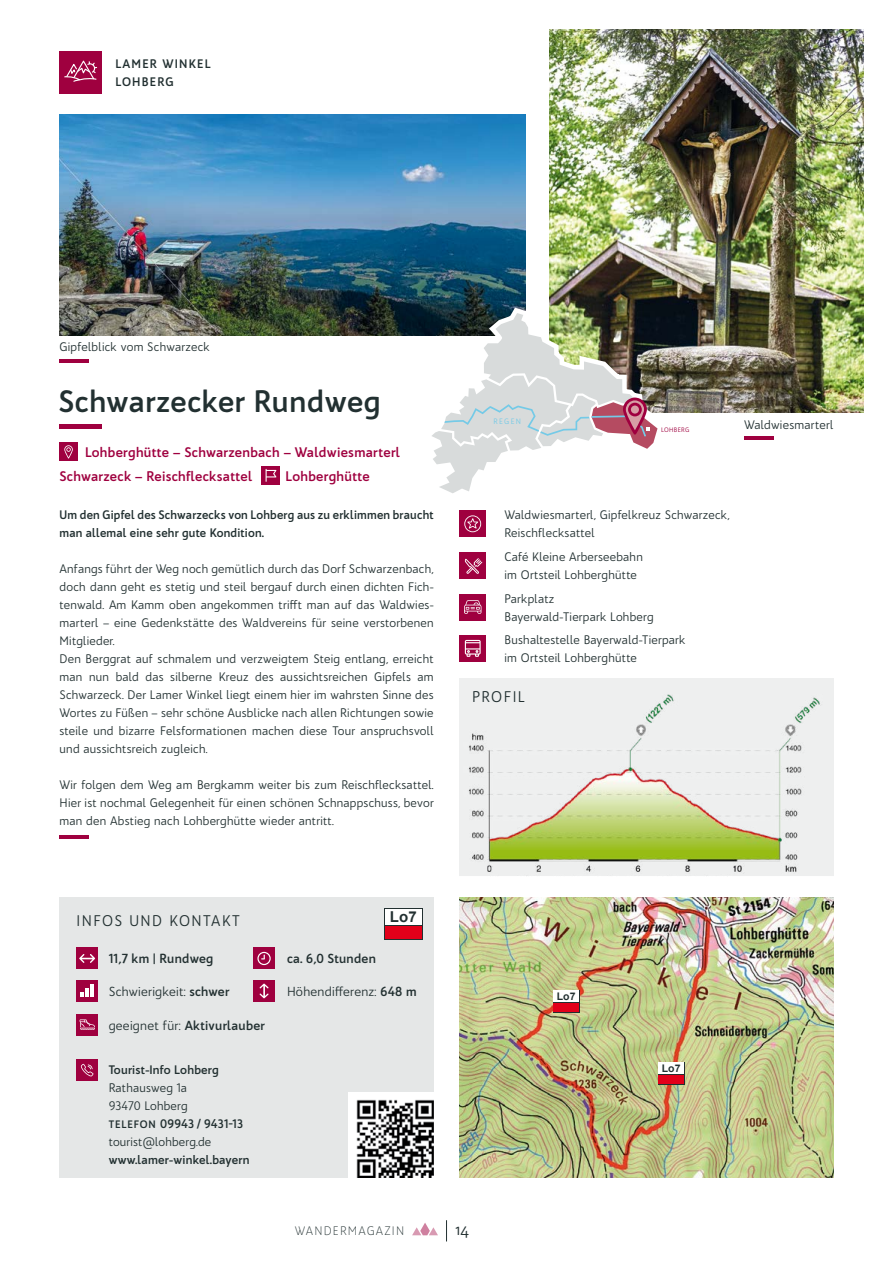
<style>
.page{position:relative;width:893px;height:1263px;background:#fff}
.page>*{position:absolute;margin:0;border:0;box-sizing:border-box;transform-origin:0 0}
.t1{font:700 30px "Bw Quinta Pro";letter-spacing:.02em;color:#223031}
.t2{font:16.5px "Bw Quinta Pro";color:#223031}
.t3{font:15px "Bw Quinta Pro";letter-spacing:.1em;color:#223031}
.t4{font:700 15px "Arial";color:#223031}
.t5{font:700 13.5px/24px "Bw Quinta Pro";letter-spacing:.02em;color:#9f003f}
.t6{font:700 12.75px "Bw Quinta Pro";letter-spacing:.02em;color:#223031}
.t7{font:12.75px "Bw Quinta Pro";letter-spacing:.02em;color:#223031}
.t8{font:12px/18px "Bw Quinta Pro";letter-spacing:.02em;color:#223031}
.t9{font:700 12px/18px "Bw Quinta Pro";letter-spacing:.015em;color:#223031}
.t10{font:700 12px/18px "Bw Quinta Pro";letter-spacing:.1em;color:#223031}
.t11{font:300 12px "Bw Quinta Pro";letter-spacing:.1em;color:#223031}
.t12{font:700 10.5px "Arial";letter-spacing:.02em;color:#223031}
.t13{font:7.5px "Bw Quinta Pro";letter-spacing:.18em;color:#74cae7}
.t14{font:6.3px "Bw Quinta Pro";letter-spacing:.05em;color:#9f003f}
.s1{font-weight:700}
.s2{font-weight:400}
.s3{font-weight:700;font-size:10.5px}
</style>
<div class="page">
<img style="left:550px;top:30px;width:313px;height:382px">
<img style="left:60px;top:114px;width:465px;height:222px">
<svg style="left:446px;top:1220px;width:1px;height:21px"></svg>
<svg style="left:412px;top:1223px;width:26px;height:12px"></svg>
<img style="left:459px;top:897px;width:374px;height:281px">
<div style="left:459px;top:510px;width:27px;height:27px;background:#9f003f"></div>
<svg style="left:464px;top:515px;width:17px;height:17px"></svg>
<div style="left:459px;top:552px;width:27px;height:27px;background:#9f003f"></div>
<svg style="left:464px;top:558px;width:18px;height:16px"></svg>
<img style="left:431px;top:302px;width:237px;height:191px">
<hr style="left:60px;top:836px;width:29px;height:3px;background:#9f003f">
<div style="left:459px;top:594px;width:27px;height:27px;background:#9f003f"></div>
<svg style="left:464px;top:600px;width:17px;height:14px"></svg>
<div style="left:459px;top:635px;width:27px;height:27px;background:#9f003f"></div>
<svg style="left:465px;top:640px;width:16px;height:17px"></svg>
<img style="left:459px;top:678px;width:374px;height:198px">
<svg style="left:553px;top:990px;width:27px;height:22px"></svg>
<div style="left:554px;top:991px;width:25px;height:11px;background:#fff"></div>
<div style="left:554px;top:1002px;width:25px;height:9px;background:#e2001a"></div>
<div style="left:658px;top:1062px;width:27px;height:22px;background:#223031"></div>
<div style="left:659px;top:1063px;width:25px;height:11px;background:#fff"></div>
<div style="left:659px;top:1075px;width:25px;height:8px;background:#e2001a"></div>
<div style="left:262px;top:466px;width:18px;height:18px;background:#9f003f"></div>
<svg style="left:266px;top:469px;width:10px;height:13px"></svg>
<div style="left:60px;top:443px;width:18px;height:18px;background:#9f003f"></div>
<svg style="left:64px;top:445px;width:9px;height:13px"></svg>
<div style="left:60px;top:51px;width:42px;height:43px;background:#9f003f"></div>
<svg style="left:64px;top:60px;width:34px;height:22px"></svg>
<div style="left:60px;top:897px;width:374px;height:281px;background:#e5e7e7"></div>
<div style="left:384px;top:908px;width:38px;height:32px;background:#223031"></div>
<div style="left:385px;top:909px;width:36px;height:16px;background:#fff"></div>
<div style="left:385px;top:926px;width:36px;height:13px;background:#e2001a"></div>
<div style="left:77px;top:948px;width:21px;height:21px;background:#9f003f"></div>
<svg style="left:79px;top:954px;width:16px;height:9px"></svg>
<div style="left:253px;top:980px;width:22px;height:21px;background:#9f003f"></div>
<div style="left:253px;top:948px;width:22px;height:21px;background:#9f003f"></div>
<div style="left:257px;top:952px;width:14px;height:13px;border:1px solid #fff;border-radius:50%"></div>
<div style="left:77px;top:980px;width:21px;height:21px;background:#9f003f"></div>
<svg style="left:81px;top:984px;width:13px;height:13px"></svg>
<div style="left:77px;top:1014px;width:21px;height:21px;background:#9f003f"></div>
<div style="left:77px;top:1059px;width:21px;height:22px;background:#9f003f"></div>
<svg style="left:81px;top:1064px;width:12px;height:12px"></svg>
<svg style="left:79px;top:1019px;width:16px;height:11px"></svg>
<svg style="left:260px;top:983px;width:9px;height:15px"></svg>
<div style="left:349px;top:1093px;width:85px;height:85px;background:#fff"></div>
<img style="left:356px;top:1099px;width:78px;height:79px">
<hr style="left:60px;top:359px;width:29px;height:3px;background:#9f003f">
<hr style="left:744px;top:436px;width:30px;height:4px;background:#9f003f">
<hr style="left:60px;top:424px;width:42px;height:4px;background:#9f003f">
<p class="t10" style="left:115px;top:55px;width:97px">LAMER WINKEL<br>LOHBERG</p>
<p class="t8" style="left:60px;top:338px;width:152px">Gipfelblick vom Schwarzeck</p>
<h1 class="t1" style="left:58px;top:383px;width:324px">Schwarzecker Rundweg</h1>
<p class="t5" style="left:60px;top:440px;width:342px;text-indent:26px">Lohberghütte – Schwarzenbach – Waldwiesmarterl<br>Schwarzeck – Reischflecksattel</p>
<p class="t5" style="left:285px;top:464px;width:86px">Lohberghütte</p>
<p class="t9" style="left:60px;top:506px;width:376px">Um den Gipfel des Schwarzecks von Lohberg aus zu erklimmen braucht man allemal eine sehr gute Kondition.</p>
<p class="t8" style="left:60px;top:560px;width:376px">Anfangs führt der Weg noch gemütlich durch das Dorf Schwarzenbach, doch dann geht es stetig und steil bergauf durch einen dichten Fich&shy;tenwald. Am Kamm oben angekommen trifft man auf das Waldwies&shy;marterl – eine Gedenkstätte des Waldvereins für seine verstorbenen Mitglieder.<br>Den Berggrat auf schmalem und verzweigtem Steig entlang, erreicht man nun bald das silberne Kreuz des aussichtsreichen Gipfels am Schwarzeck. Der Lamer Winkel liegt einem hier im wahrsten Sinne des Wortes zu Füßen – sehr schöne Ausblicke nach allen Richtungen sowie steile und bizarre Felsformationen machen diese Tour anspruchsvoll und aussichtsreich zugleich.</p>
<p class="t8" style="left:60px;top:776px;width:376px;text-align:justify">Wir folgen dem Weg am Bergkamm weiter bis zum Reischflecksattel.<br>Hier ist nochmal Gelegenheit für einen schönen Schnappschuss, bevor man den Abstieg nach Lohberghütte wieder antritt.</p>
<p class="t13" style="left:494px;top:417px;width:29px">REGEN</p>
<p class="t14" style="left:661px;top:425px;width:30px">LOHBERG</p>
<p class="t8" style="left:744px;top:416px;width:91px">Waldwiesmarterl</p>
<p class="t8" style="left:504px;top:506px;width:226px">Waldwiesmarterl, Gipfelkreuz Schwarzeck,<br>Reischflecksattel</p>
<p class="t8" style="left:504px;top:548px;width:140px">Café Kleine Arberseebahn im Ortsteil Lohberghütte</p>
<p class="t8" style="left:504px;top:590px;width:151px">Parkplatz<br>Bayerwald-Tierpark Lohberg</p>
<p class="t8" style="left:504px;top:630px;width:182px">Bushaltestelle Bayerwald-Tierpark im Ortsteil Lohberghütte</p>
<p class="t3" style="left:472px;top:688px;width:54px">PROFIL</p>
<p class="t3" style="left:77px;top:911px;width:165px">INFOS UND KONTAKT</p>
<p class="t6" style="left:109px;top:951px;width:106px">11,7 km | Rundweg</p>
<p class="t7" style="left:109px;top:983px;width:122px">Schwierigkeit: <span class="s1">schwer</span></p>
<p class="t6" style="left:109px;top:1017px;width:158px"><span class="s2">geeignet für:</span> Aktivurlauber</p>
<p class="t9" style="left:109px;top:1061px;width:112px">Tourist-Info Lohberg</p>
<p class="t8" style="left:109px;top:1078px;width:136px">Rathausweg 1a<br>93470 Lohberg<br><span class="s3">TELEFON</span> <span class="s1">09943 / 9431-13 </span>tourist@lohberg.de</p>
<p class="t9" style="left:109px;top:1151px;width:142px">www.lamer-winkel.bayern</p>
<p class="t6" style="left:287px;top:951px;width:90px">ca. 6,0 Stunden</p>
<p class="t4" style="left:390px;top:907px;width:29px">Lo7</p>
<p class="t7" style="left:287px;top:983px;width:131px">Höhendifferenz: <span class="s1">648 m</span></p>
<p class="t11" style="left:295px;top:1224px;width:111px">WANDERMAGAZIN</p>
<h2 class="t2" style="left:455px;top:1219px;width:16px">14</h2>
<p class="t12" style="left:557px;top:989px;width:21px">Lo7</p>
<p class="t12" style="left:662px;top:1061px;width:21px">Lo7</p>
</div>
